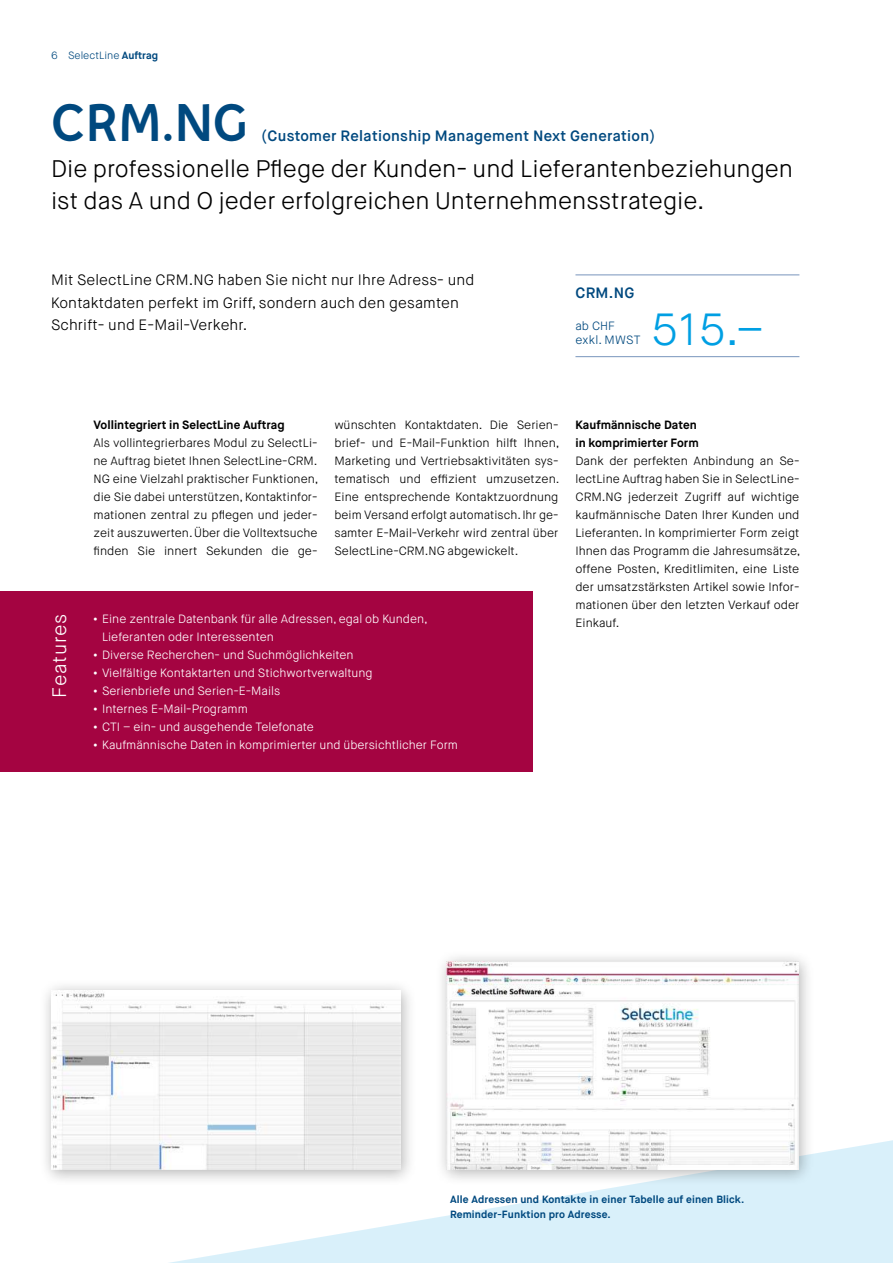
<style>
.page{position:relative;width:893px;height:1263px;background:#fff}
.page>*{position:absolute;margin:0;border:0;box-sizing:border-box;transform-origin:0 0}
.t1{font:700 48px "Nevo";color:#00497f}
.t2{font:300 45px "Maison Neue";color:#009fe3}
.t3{font:300 24px/31.5px "Maison Neue";color:#000}
.t4{font:300 19.5px "Maison Neue";letter-spacing:.04em;color:#fff}
.t5{font:300 15px/22.5px "Maison Neue";letter-spacing:.01em;color:#000}
.t6{font:600 15px "Maison Neue";letter-spacing:.02em;color:#00497f}
.t7{font:300 12px/18px "Maison Neue";color:#000;text-align:justify}
.t8{font:300 12px/18px "Maison Neue";color:#fff}
.t9{font:700 12px/18px "Maison Neue";color:#000}
.t10{font:300 12px/13.5px "Maison Neue";letter-spacing:.01em;color:#00497f}
.t11{font:700 10.5px/15px "Maison Neue";letter-spacing:.01em;color:#00497f}
.t12{font:300 10.5px "Maison Neue";color:#00497f}
.s1{font-weight:700}
</style>
<div class="page">
<div style="left:0;top:591px;width:533px;height:180px;background:#a40441"></div>
<hr style="left:575px;top:275px;width:224px;height:1px;background:#7895bc">
<hr style="left:575px;top:356px;width:224px;height:1px;background:#7895bc">
<svg style="left:169px;top:1140px;width:724px;height:123px;fill:#d9f0fa"></svg>
<div style="left:39px;top:978px;width:378px;height:208px;background:#000;opacity:.3"></div>
<img style="left:51px;top:990px;width:349px;height:180px">
<div style="left:434px;top:950px;width:381px;height:236px;background:#000;opacity:.3"></div>
<img style="left:446px;top:962px;width:352px;height:208px">
<p class="t12" style="left:51px;top:49px;width:8px">6</p>
<p class="t12" style="left:68px;top:49px;width:92px">SelectLine <span class="s1">Auftrag</span></p>
<h1 class="t1" style="left:51px;top:94px;width:199px">CRM.NG</h1>
<p class="t6" style="left:261px;top:126px;width:395px">(Customer Relationship Management Next Generation)</p>
<h3 class="t3" style="left:51px;top:153px;width:744px">Die professionelle Pflege der Kunden- und Lieferantenbeziehungen ist das A und O jeder erfolgreichen Unternehmensstrategie.</h3>
<p class="t5" style="left:51px;top:269px;width:425px">Mit SelectLine CRM.NG haben Sie nicht nur Ihre Adress- und<br>Kontaktdaten perfekt im Griff, sondern auch den gesamten<br>Schrift- und E-Mail-Verkehr.</p>
<p class="t6" style="left:575px;top:284px;width:60px">CRM.NG</p>
<p class="t10" style="left:575px;top:319px;width:67px">ab CHF exkl. MWST</p>
<h2 class="t2" style="left:651px;top:301px;width:114px">515.–</h2>
<h3 class="t4" style="left:47px;top:698px;width:86px;rotate:-90deg">Features</h3>
<p class="t9" style="left:94px;top:416px;width:193px">Vollintegriert in SelectLine Auftrag</p>
<p class="t7" style="left:94px;top:434px;width:227px">Als vollintegrierbares Modul zu SelectLi&shy;ne Auftrag bietet Ihnen SelectLine-CRM.<br>NG eine Vielzahl praktischer Funktionen, die Sie dabei unterstützen, Kontaktinfor&shy;mationen zentral zu pflegen und jeder&shy;zeit auszuwerten. Über die Volltextsuche finden Sie innert Sekunden die ge-</p>
<p class="t7" style="left:334px;top:416px;width:227px">wünschten Kontaktdaten. Die Serien&shy;brief- und E-Mail-Funktion hilft Ihnen, Marketing und Vertriebsaktivitäten sys&shy;tematisch und effizient umzusetzen.<br>Eine entsprechende Kontaktzuordnung beim Versand erfolgt automatisch. Ihr ge&shy;samter E-Mail-Verkehr wird zentral über SelectLine-CRM.NG abgewickelt.</p>
<p class="t9" style="left:575px;top:416px;width:125px">Kaufmännische Daten in komprimierter Form</p>
<p class="t7" style="left:575px;top:452px;width:227px">Dank der perfekten Anbindung an Se&shy;lectLine Auftrag haben Sie in SelectLine-CRM.NG jederzeit Zugriff auf wichtige kaufmännische Daten Ihrer Kunden und Lieferanten. In komprimierter Form zeigt Ihnen das Programm die Jahresumsätze, offene Posten, Kreditlimiten, eine Liste der umsatzstärksten Artikel sowie Infor&shy;mationen über den letzten Verkauf oder Einkauf.</p>
<p class="t8" style="left:102px;top:610px;width:327px;text-indent:-9px"><span class="s1">•</span> Eine zentrale Datenbank für alle Adressen, egal ob Kunden,<br>Lieferanten oder Interessenten</p>
<p class="t8" style="left:94px;top:646px;width:262px"><span class="s1">•</span> Diverse Recherchen- und Suchmöglichkeiten</p>
<p class="t8" style="left:94px;top:664px;width:281px"><span class="s1">•</span> Vielfältige Kontaktarten und Stichwortverwaltung</p>
<p class="t8" style="left:94px;top:682px;width:188px"><span class="s1">•</span> Serienbriefe und Serien-E-Mails</p>
<p class="t8" style="left:94px;top:700px;width:156px"><span class="s1">•</span> Internes E-Mail-Programm</p>
<p class="t8" style="left:94px;top:718px;width:222px"><span class="s1">•</span> CTI – ein- und ausgehende Telefonate</p>
<p class="t8" style="left:94px;top:736px;width:366px"><span class="s1">•</span> Kaufmännische Daten in komprimierter und übersichtlicher Form</p>
<p class="t11" style="left:450px;top:1192px;width:296px">Alle Adressen und Kontakte in einer Tabelle auf einen Blick.<br>Reminder-Funktion pro Adresse.</p>
</div>
